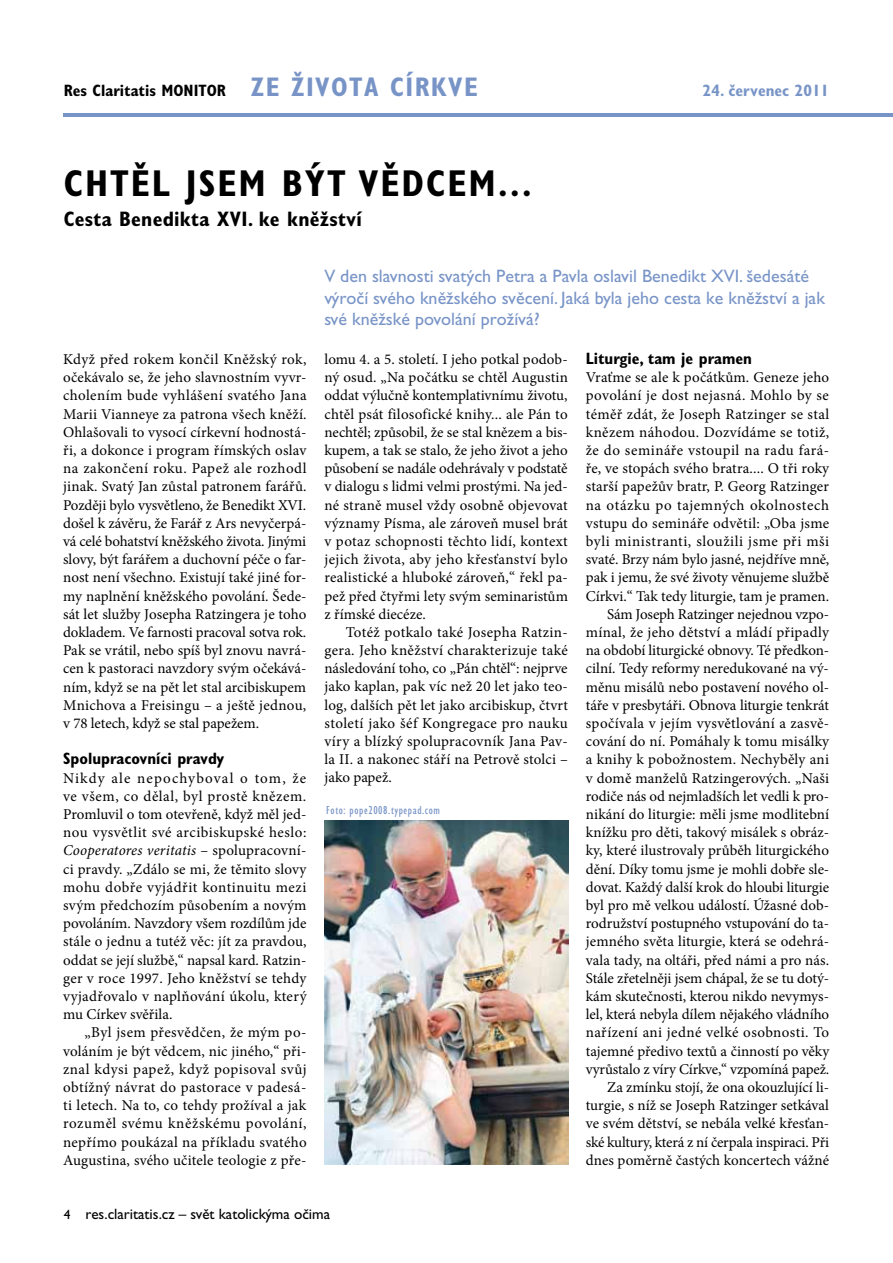
<style>
.page{position:relative;width:893px;height:1263px;background:#fff}
.page>*{position:absolute;margin:0;border:0;box-sizing:border-box;transform-origin:0 0}
.t1{font:700 condensed 37.5px "Gill Sans Std";letter-spacing:.05em;color:#000}
.t2{font:700 condensed 27px "Gill Sans Std";letter-spacing:.115em;color:#7894c7}
.t3{font:700 condensed 21px "Gill Sans Std";letter-spacing:.01em;color:#000}
.t4{font:18px/21.6px "Gill Sans Std";color:#7894c7}
.t5{font:700 condensed 16.5px "Gill Sans Std";color:#000}
.t6{font:700 condensed 16.5px "Gill Sans Std";color:#7894c7}
.t7{font:15px/18.1px "Minion Pro";letter-spacing:.005em;color:#000;text-align:justify}
.t8{font:15px "Gill Sans Std";color:#000}
.t9{font:condensed 12px "Gill Sans Std";letter-spacing:.05em;color:#7894c7}
.s1{font-size:27px;color:#7894c7}
.s2{font-style:italic}
.s3{font-size:13.5px}
</style>
<div class="page">
<hr style="left:64px;top:113px;width:829px;height:4px;background:#7894c7">
<img style="left:324px;top:821px;width:245px;height:344px">
<p class="t5" style="left:64px;top:81px;width:258px">Res Claritatis MONITOR <span class="s1">ze života</span></p>
<h2 class="t2" style="left:390px;top:71px;width:89px">církve</h2>
<h1 class="t1" style="left:64px;top:161px;width:470px">CHTĚL JSEM BÝT VĚDCEM...</h1>
<h3 class="t3" style="left:64px;top:207px;width:300px">Cesta Benedikta XVI. ke kněžství</h3>
<p class="t6" style="left:703px;top:81px;width:128px">24. červenec 2011</p>
<p class="t7" style="left:63px;top:350px;width:245px">Když před rokem končil Kněžský rok, očekávalo se, že jeho slavnostním vyvr&shy;cholením bude vyhlášení svatého Jana Marii Vianneye za patrona všech kněží.<br>Ohlašovali to vysocí církevní hodnostá&shy;ři, a dokonce i program římských oslav na zakončení roku. Papež ale rozhodl jinak. Svatý Jan zůstal patronem farářů.<br>Později bylo vysvětleno, že Benedikt XVI. došel k závěru, že Farář z Ars nevyčerpá&shy;vá celé bohatství kněžského života. Jinými slovy, být farářem a duchovní péče o far&shy;nost není všechno. Existují také jiné for&shy;my naplnění kněžského povolání. Šede&shy;sát let služby Josepha Ratzingera je toho dokladem. Ve farnosti pracoval sotva rok.<br>Pak se vrátil, nebo spíš byl znovu navrá&shy;cen k pastoraci navzdory svým očekává&shy;ním, když se na pět let stal arcibiskupem Mnichova a Freisingu – a ještě jednou, v 78 letech, když se stal papežem.</p>
<p class="t5" style="left:63px;top:749px;width:163px">Spolupracovníci pravdy</p>
<p class="t7" style="left:63px;top:769px;width:245px">Nikdy ale nepochyboval o tom, že ve všem, co dělal, byl prostě knězem.<br>Promluvil o tom otevřeně, když měl jed&shy;nou vysvětlit své arcibiskupské heslo:<br><span class="s2">Cooperatores veritatis</span> – spolupracovní&shy;ci pravdy. „Zdálo se mi, že těmito slovy mohu dobře vyjádřit kontinuitu mezi svým předchozím působením a novým povoláním. Navzdory všem rozdílům jde stále o jednu a tutéž věc: jít za pravdou, oddat se její službě,“ napsal kard. Ratzin&shy;ger v roce 1997. Jeho kněžství se tehdy vyjadřovalo v naplňování úkolu, který mu Církev svěřila.</p>
<p class="t7" style="left:63px;top:1023px;width:245px;text-indent:21px">„Byl jsem přesvědčen, že mým po&shy;voláním je být vědcem, nic jiného,“ při&shy;znal kdysi papež, když popisoval svůj obtížný návrat do pastorace v padesá&shy;ti letech. Na to, co tehdy prožíval a jak rozuměl svému kněžskému povolání, nepřímo poukázal na příkladu svatého Augustina, svého učitele teologie z pře-</p>
<p class="t4" style="left:324px;top:265px;width:502px">V den slavnosti svatých Petra a Pavla oslavil Benedikt XVI. šedesáté výročí svého kněžského svěcení. Jaká byla jeho cesta ke kněžství a jak své kněžské povolání prožívá?</p>
<p class="t7" style="left:324px;top:350px;width:245px">lomu 4. a 5. století. I jeho potkal podob&shy;ný osud. „Na počátku se chtěl Augustin oddat výlučně kontemplativnímu životu, chtěl psát filosofické knihy... ale Pán to nechtěl; způsobil, že se stal knězem a bis&shy;kupem, a tak se stalo, že jeho život a jeho působení se nadále odehrávaly v podstatě v dialogu s lidmi velmi prostými. Na jed&shy;né straně musel vždy osobně objevovat významy Písma, ale zároveň musel brát v potaz schopnosti těchto lidí, kontext jejich života, aby jeho křesťanství bylo realistické a hluboké zároveň,“ řekl pa&shy;pež před čtyřmi lety svým seminaristům z římské diecéze.</p>
<p class="t7" style="left:324px;top:623px;width:245px;text-indent:21px">Totéž potkalo také Josepha Ratzin&shy;gera. Jeho kněžství charakterizuje také následování toho, co „Pán chtěl“: nejprve jako kaplan, pak víc než 20 let jako teo&shy;log, dalších pět let jako arcibiskup, čtvrt století jako šéf Kongregace pro nauku víry a blízký spolupracovník Jana Pav&shy;la II. a nakonec stáří na Petrově stolci – jako papež.</p>
<p class="t9" style="left:326px;top:803px;width:115px">Foto: pope2008.typepad.com</p>
<p class="t5" style="left:586px;top:349px;width:168px">Liturgie, tam je pramen</p>
<p class="t7" style="left:586px;top:368px;width:245px;text-align:right">Vraťme se ale k počátkům. Geneze jeho povolání je dost nejasná. Mohlo by se téměř zdát, že Joseph Ratzinger se stal knězem náhodou. Dozvídáme se totiž, že do semináře vstoupil na radu fará&shy;ře, ve stopách svého bratra.... O tři roky starší papežův bratr, P. Georg Ratzinger na otázku po tajemných okolnostech vstupu do semináře odvětil: „Oba jsme byli ministranti, sloužili jsme při mši svaté. Brzy nám bylo jasné, nejdříve mně, pak i jemu, že své životy věnujeme službě Církvi.“ Tak tedy liturgie, tam je pramen.<br>Sám Joseph Ratzinger nejednou vzpo&shy;mínal, že jeho dětství a mládí připadly na období liturgické obnovy. Té předkon&shy;cilní. Tedy reformy neredukované na vý&shy;měnu misálů nebo postavení nového ol&shy;táře v presbytáři. Obnova liturgie tenkrát spočívala v jejím vysvětlování a zasvě&shy;cování do ní. Pomáhaly k tomu misálky a knihy k pobožnostem. Nechyběly ani v domě manželů Ratzingerových. „Naši rodiče nás od nejmladších let vedli k pro&shy;nikání do liturgie: měli jsme modlitební knížku pro děti, takový misálek s obráz&shy;ky, které ilustrovaly průběh liturgického dění. Díky tomu jsme je mohli dobře sle&shy;dovat. Každý další krok do hloubi liturgie byl pro mě velkou událostí. Úžasné dob&shy;rodružství postupného vstupování do ta&shy;jemného světa liturgie, která se odehrá&shy;vala tady, na oltáři, před námi a pro nás.<br>Stále zřetelněji jsem chápal, že se tu dotý&shy;kám skutečnosti, kterou nikdo nevymys&shy;lel, která nebyla dílem nějakého vládního nařízení ani jedné velké osobnosti. To tajemné předivo textů a činností po věky vyrůstalo z víry Církve,“ vzpomíná papež.<br>Za zmínku stojí, že ona okouzlující li&shy;turgie, s níž se Joseph Ratzinger setkával ve svém dětství, se nebála velké křesťan&shy;ské kultury, která z ní čerpala inspiraci. Při dnes poměrně častých koncertech vážné</p>
<p class="t8" style="left:64px;top:1206px;width:268px"><span class="s3">4</span> res.claritatis.cz – svět katolickýma očima</p>
</div>
